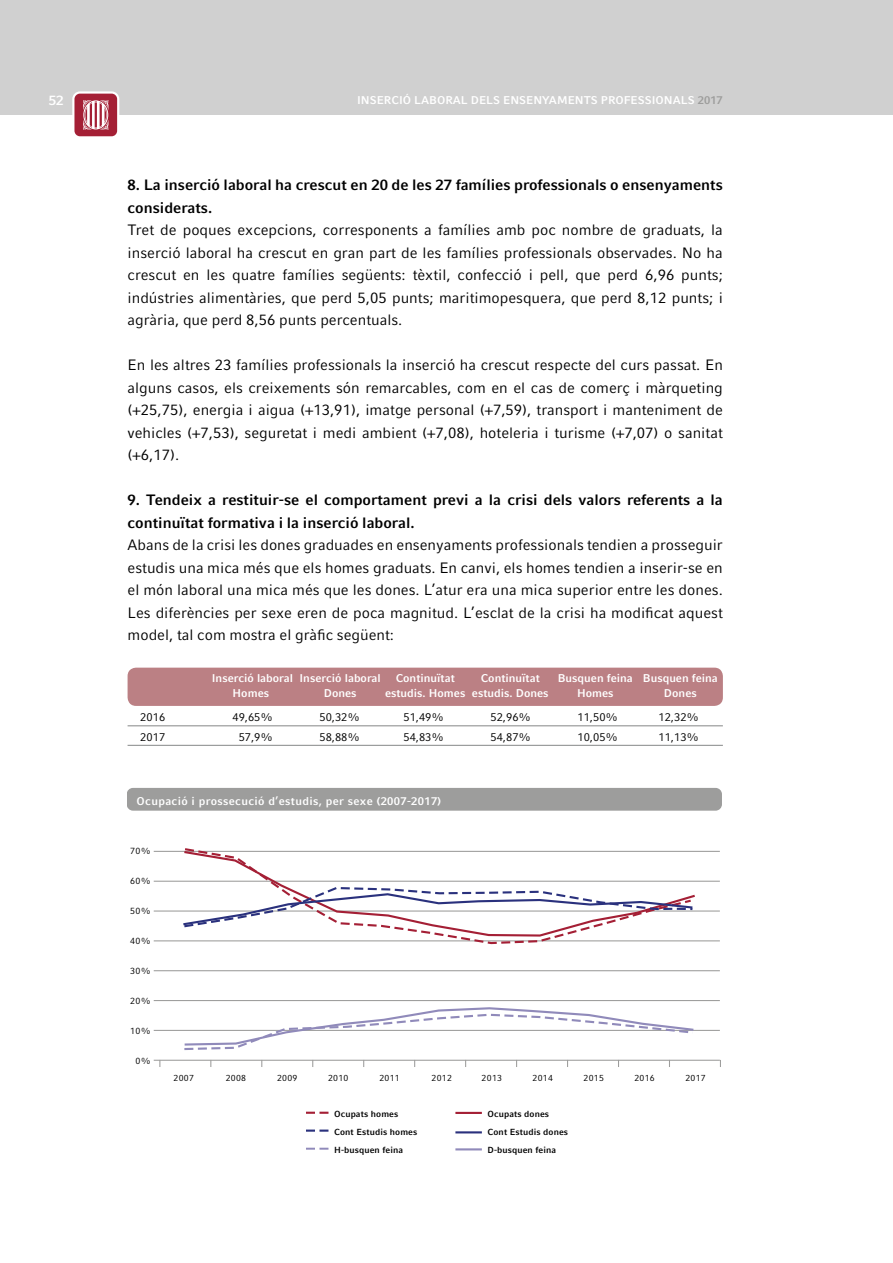
<style>
.page{position:relative;width:893px;height:1263px;background:#fff}
.page>*{position:absolute;margin:0;border:0;box-sizing:border-box;transform-origin:0 0}
.t1{font:15px/22.5px "Compatil Fact LT";color:#000;text-align:justify}
.t2{font:700 15px/22.5px "Compatil Fact LT";color:#000}
.t3{font:700 13.5px "Compatil Fact LT";color:#fff}
.t4{font:700 11.25px "Compatil Fact LT";color:#fff}
.t5{font:11.25px "Compatil Fact LT";color:#000}
.t6{font:700 11.25px "Compatil Fact LT";letter-spacing:.03em;color:#fff}
.t7{font:9px "Compatil Fact LT";letter-spacing:.03em;color:#000}
.t8{font:700 8.85px "Compatil Fact LT";letter-spacing:.01em;color:#000}
.t9{font:8.85px "Compatil Fact LT";letter-spacing:.03em;color:#000}
.s1{color:#9d9d9c}
</style>
<div class="page">
<div style="left:0;top:0;width:893px;height:115px;background:#d0d0d0"></div>
<div style="left:73px;top:93px;width:45px;height:44px;background:#a41f35;border-radius:7px"></div>
<div style="left:72px;top:91px;width:47px;height:47px;border:2px solid #fff;border-radius:7px"></div>
<svg style="left:83px;top:100px;width:26px;height:30px"></svg>
<hr style="left:128px;top:725px;width:595px;height:1px;background:#8b8d8d">
<hr style="left:128px;top:745px;width:595px;height:1px;background:#8b8d8d">
<div style="left:128px;top:668px;width:595px;height:38px;background:#bb8084;border-radius:9px"></div>
<hr style="left:154px;top:1060px;width:566px;height:1px;background:#9d9d9c">
<hr style="left:154px;top:1030px;width:566px;height:1px;background:#9d9d9c">
<hr style="left:154px;top:1000px;width:566px;height:1px;background:#9d9d9c">
<hr style="left:154px;top:970px;width:566px;height:1px;background:#9d9d9c">
<hr style="left:154px;top:940px;width:566px;height:1px;background:#9d9d9c">
<hr style="left:154px;top:910px;width:566px;height:1px;background:#9d9d9c">
<hr style="left:154px;top:881px;width:566px;height:1px;background:#9d9d9c">
<hr style="left:154px;top:851px;width:566px;height:1px;background:#9d9d9c">
<div style="left:128px;top:788px;width:594px;height:23px;background:#9d9d9c"></div>
<svg style="left:306px;top:1112px;width:22px;height:2px"></svg>
<hr style="left:455px;top:1112px;width:27px;height:2px;background:#a41f35">
<hr style="left:455px;top:1131px;width:27px;height:2px;background:#2a317d">
<hr style="left:455px;top:1148px;width:27px;height:2px;background:#908aba">
<svg style="left:306px;top:1129px;width:22px;height:3px"></svg>
<svg style="left:306px;top:1148px;width:22px;height:2px"></svg>
<svg style="left:183px;top:848px;width:510px;height:97px"></svg>
<svg style="left:182px;top:849px;width:515px;height:89px"></svg>
<svg style="left:181px;top:886px;width:514px;height:43px"></svg>
<svg style="left:182px;top:1007px;width:514px;height:43px"></svg>
<p class="t3" style="left:49px;top:92px;width:17px">52</p>
<p class="t4" style="left:357px;top:94px;width:367px">INSERCIÓ LABORAL DELS ENSENYAMENTS PROFESSIONALS <span class="s1">2017</span></p>
<p class="t2" style="left:128px;top:174px;width:597px">8. La inserció laboral ha crescut en 20 de les 27 famílies professionals o ensenyaments considerats.</p>
<p class="t1" style="left:128px;top:219px;width:597px">Tret de poques excepcions, corresponents a famílies amb poc nombre de graduats, la inserció laboral ha crescut en gran part de les famílies professionals observades. No ha crescut en les quatre famílies següents: tèxtil, confecció i pell, que perd 6,96 punts; indústries alimentàries, que perd 5,05 punts; maritimopesquera, que perd 8,12 punts; i agrària, que perd 8,56 punts percentuals.</p>
<p class="t1" style="left:128px;top:354px;width:597px">En les altres 23 famílies professionals la inserció ha crescut respecte del curs passat. En alguns casos, els creixements són remarcables, com en el cas de comerç i màrqueting (+25,75), energia i aigua (+13,91), imatge personal (+7,59), transport i manteniment de vehicles (+7,53), seguretat i medi ambient (+7,08), hoteleria i turisme (+7,07) o sanitat (+6,17).</p>
<p class="t2" style="left:128px;top:489px;width:597px">9. Tendeix a restituir-se el comportament previ a la crisi dels valors referents a la continuïtat formativa i la inserció laboral.</p>
<p class="t1" style="left:128px;top:534px;width:597px">Abans de la crisi les dones graduades en ensenyaments professionals tendien a prosseguir estudis una mica més que els homes graduats. En canvi, els homes tendien a inserir-se en el món laboral una mica més que les dones. L’atur era una mica superior entre les dones.<br>Les diferències per sexe eren de poca magnitud. L’esclat de la crisi ha modificat aquest model, tal com mostra el gràfic següent:</p>
<p class="t4" style="left:212px;top:672px;width:171px">Inserció laboral Inserció laboral</p>
<p class="t4" style="left:396px;top:672px;width:61px">Continuïtat</p>
<p class="t4" style="left:481px;top:672px;width:61px">Continuïtat</p>
<p class="t4" style="left:558px;top:672px;width:162px">Busquen feina Busquen feina</p>
<p class="t4" style="left:233px;top:687px;width:38px">Homes</p>
<p class="t4" style="left:324px;top:687px;width:34px">Dones</p>
<p class="t4" style="left:385px;top:687px;width:165px">estudis. Homes estudis. Dones</p>
<p class="t4" style="left:577px;top:687px;width:38px">Homes</p>
<p class="t4" style="left:664px;top:687px;width:34px">Dones</p>
<p class="t5" style="left:140px;top:711px;width:27px">2016</p>
<p class="t5" style="left:232px;top:711px;width:42px">49,65%</p>
<p class="t5" style="left:319px;top:711px;width:42px">50,32%</p>
<p class="t5" style="left:403px;top:711px;width:42px">51,49%</p>
<p class="t5" style="left:490px;top:711px;width:42px">52,96%</p>
<p class="t5" style="left:577px;top:711px;width:42px">11,50%</p>
<p class="t5" style="left:658px;top:711px;width:42px">12,32%</p>
<p class="t5" style="left:140px;top:730px;width:27px">2017</p>
<p class="t5" style="left:239px;top:730px;width:36px">57,9%</p>
<p class="t5" style="left:319px;top:730px;width:42px">58,88%</p>
<p class="t5" style="left:403px;top:730px;width:42px">54,83%</p>
<p class="t5" style="left:490px;top:730px;width:42px">54,87%</p>
<p class="t5" style="left:577px;top:730px;width:42px">10,05%</p>
<p class="t5" style="left:658px;top:730px;width:42px">11,13%</p>
<p class="t6" style="left:137px;top:794px;width:306px">Ocupació i prossecució d’estudis, per sexe (2007-2017)</p>
<p class="t7" style="left:130px;top:846px;width:22px">70%</p>
<p class="t7" style="left:130px;top:876px;width:22px">60%</p>
<p class="t7" style="left:130px;top:906px;width:22px">50%</p>
<p class="t7" style="left:130px;top:936px;width:22px">40%</p>
<p class="t7" style="left:130px;top:966px;width:22px">30%</p>
<p class="t7" style="left:130px;top:996px;width:22px">20%</p>
<p class="t7" style="left:130px;top:1026px;width:22px">10%</p>
<p class="t7" style="left:135px;top:1056px;width:17px">0%</p>
<p class="t9" style="left:174px;top:1073px;width:22px">2007</p>
<p class="t9" style="left:226px;top:1073px;width:22px">2008</p>
<p class="t9" style="left:277px;top:1073px;width:22px">2009</p>
<p class="t9" style="left:328px;top:1073px;width:22px">2010</p>
<p class="t9" style="left:379px;top:1073px;width:22px">2011</p>
<p class="t9" style="left:432px;top:1073px;width:22px">2012</p>
<p class="t9" style="left:482px;top:1073px;width:22px">2013</p>
<p class="t9" style="left:533px;top:1073px;width:22px">2014</p>
<p class="t9" style="left:583px;top:1073px;width:22px">2015</p>
<p class="t9" style="left:634px;top:1073px;width:22px">2016</p>
<p class="t9" style="left:685px;top:1073px;width:22px">2017</p>
<p class="t8" style="left:334px;top:1108px;width:66px">Ocupats homes</p>
<p class="t8" style="left:487px;top:1109px;width:63px">Ocupats dones</p>
<p class="t8" style="left:334px;top:1126px;width:85px">Cont Estudis homes</p>
<p class="t8" style="left:487px;top:1126px;width:82px">Cont Estudis dones</p>
<p class="t8" style="left:334px;top:1144px;width:71px">H-busquen feina</p>
<p class="t8" style="left:487px;top:1145px;width:70px">D-busquen feina</p>
</div>
